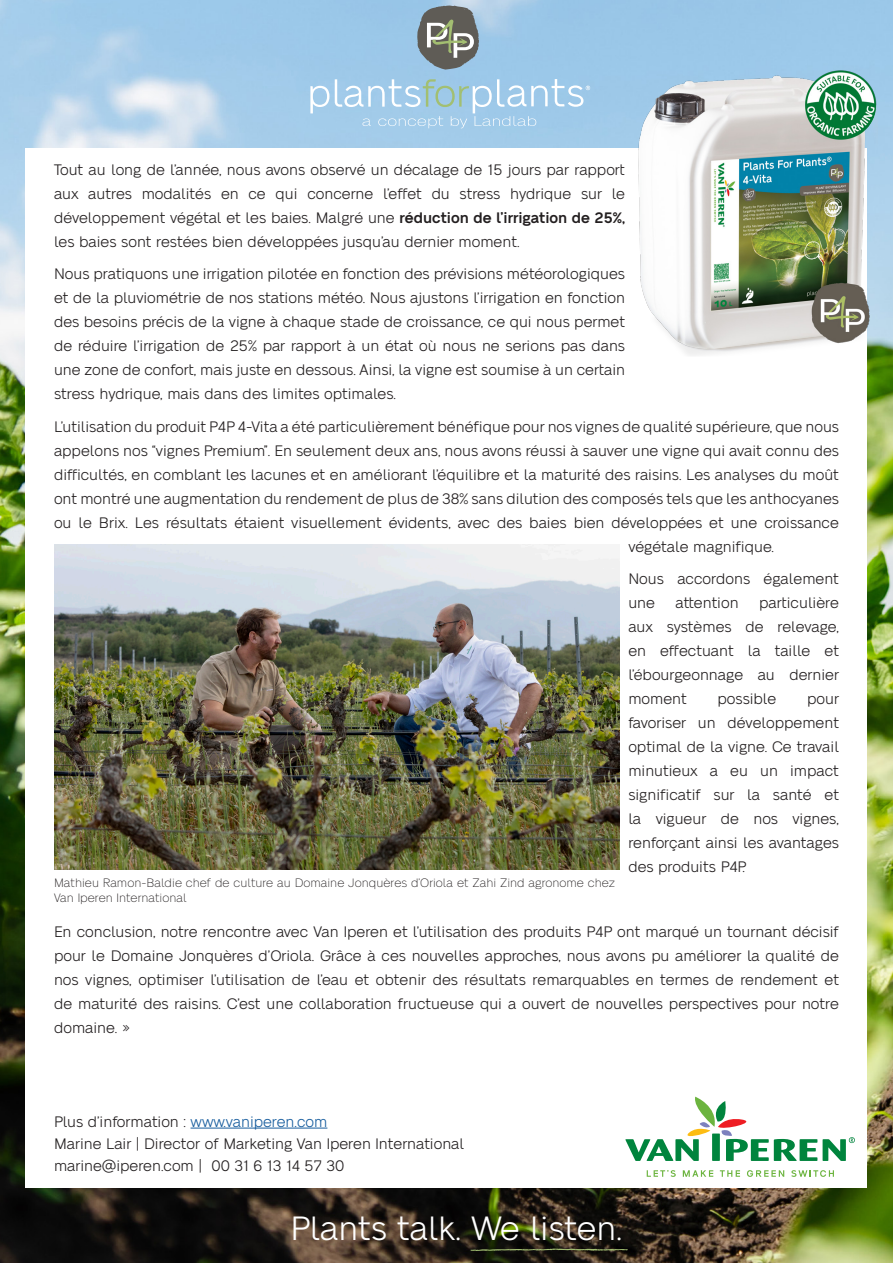
<style>
.page{position:relative;width:893px;height:1263px;background:#fff}
.page>*{position:absolute;margin:0;border:0;box-sizing:border-box;transform-origin:0 0}
.t1{font:33.3px "Neue Alte Grotesk";color:#fff}
.t2{font:15px/24px "Neue Alte Grotesk";color:#231f20;text-align:justify}
.t3{font:300 12px/14.4px "Neue Alte Grotesk";color:#231f20}
.s1{font-weight:600}
.s2{color:#175d9e}
</style>
<div class="page">
<img style="left:0;top:0;width:893px;height:1263px">
<div style="left:26px;top:149px;width:841px;height:1039px;background:#fff"></div>
<svg style="left:471px;top:1248px;width:157px;height:4px"></svg>
<svg style="left:625px;top:1097px;width:192px;height:64px"></svg>
<div style="left:712px;top:1133px;width:8px;height:28px;background:#00843d"></div>
<svg style="left:823px;top:1137px;width:32px;height:24px"></svg>
<svg style="left:647px;top:1170px;width:29px;height:7px"></svg>
<svg style="left:683px;top:1170px;width:30px;height:7px"></svg>
<svg style="left:720px;top:1170px;width:20px;height:7px"></svg>
<svg style="left:747px;top:1170px;width:37px;height:7px"></svg>
<svg style="left:791px;top:1170px;width:43px;height:7px"></svg>
<hr style="left:191px;top:1128px;width:136px;height:1px;background:#175d9e">
<img style="left:54px;top:544px;width:566px;height:325px">
<svg style="left:310px;top:86px;width:19px;height:27px"></svg>
<svg style="left:417px;top:5px;width:62px;height:65px;background:#818987"></svg>
<svg style="left:335px;top:79px;width:255px;height:49px;background:#aacfe8"></svg>
<img style="left:634px;top:68px;width:244px;height:288px">
<p class="t2" style="left:54px;top:158px;width:573px">Tout au long de l’année, nous avons observé un décalage de 15 jours par rapport aux autres modalités en ce qui concerne l’effet du stress hydrique sur le développement végétal et les baies. Malgré une <span class="s1">réduction de l’irrigation de 25%, </span>les baies sont restées bien développées jusqu’au dernier moment.</p>
<p class="t2" style="left:54px;top:262px;width:573px">Nous pratiquons une irrigation pilotée en fonction des prévisions météorologiques et de la pluviométrie de nos stations météo. Nous ajustons l’irrigation en fonction des besoins précis de la vigne à chaque stade de croissance, ce qui nous permet de réduire l’irrigation de 25% par rapport à un état où nous ne serions pas dans une zone de confort, mais juste en dessous. Ainsi, la vigne est soumise à un certain stress hydrique, mais dans des limites optimales.</p>
<p class="t2" style="left:54px;top:415px;width:786px">L’utilisation du produit P4P 4-Vita a été particulièrement bénéfique pour nos vignes de qualité supérieure, que nous</p>
<p class="t2" style="left:54px;top:439px;width:787px">appelons nos “vignes Premium”. En seulement deux ans, nous avons réussi à sauver une vigne qui avait connu des</p>
<p class="t2" style="left:54px;top:463px;width:786px">difficultés, en comblant les lacunes et en améliorant l’équilibre et la maturité des raisins. Les analyses du moût</p>
<p class="t2" style="left:54px;top:487px;width:786px">ont montré une augmentation du rendement de plus de 38% sans dilution des composés tels que les anthocyanes</p>
<p class="t2" style="left:54px;top:511px;width:786px">ou le Brix. Les résultats étaient visuellement évidents, avec des baies bien développées et une croissance</p>
<p class="t2" style="left:628px;top:535px;width:147px">végétale magnifique.</p>
<p class="t2" style="left:628px;top:567px;width:212px">Nous accordons également une</p>
<p class="t2" style="left:628px;top:591px;width:212px;text-indent:131px">particulière aux systèmes de relevage, en effectuant la taille et l’ébourgeonnage au dernier moment</p>
<p class="t2" style="left:675px;top:591px;width:65px">attention</p>
<p class="t2" style="left:718px;top:687px;width:60px">possible</p>
<p class="t2" style="left:628px;top:687px;width:212px;text-indent:179px">pour favoriser un développement optimal de la vigne. Ce travail minutieux a eu un impact significatif sur la santé et la vigueur de nos vignes, renforçant ainsi les avantages des produits P4P.</p>
<p class="t3" style="left:54px;top:876px;width:563px">Mathieu Ramon-Baldie chef de culture au Domaine Jonquères d’Oriola et Zahi Zind agronome chez<br>Van Iperen International</p>
<p class="t2" style="left:54px;top:920px;width:787px">En conclusion, notre rencontre avec Van Iperen et l’utilisation des produits P4P ont marqué un tournant décisif pour le Domaine Jonquères d’Oriola. Grâce à ces nouvelles approches, nous avons pu améliorer la qualité de nos vignes, optimiser l’utilisation de l’eau et obtenir des résultats remarquables en termes de rendement et de maturité des raisins. C’est une collaboration fructueuse qui a ouvert de nouvelles perspectives pour notre domaine. »</p>
<p class="t2" style="left:54px;top:1109px;width:275px">Plus d’information : <span class="s2">www.vaniperen.com</span></p>
<p class="t2" style="left:54px;top:1132px;width:412px">Marine Lair | Director of Marketing Van Iperen International</p>
<p class="t2" style="left:54px;top:1154px;width:292px">marine@iperen.com | 00 31 6 13 14 57 30</p>
<p class="t1" style="left:291px;top:1210px;width:333px">Plants talk. We listen.</p>
</div>
